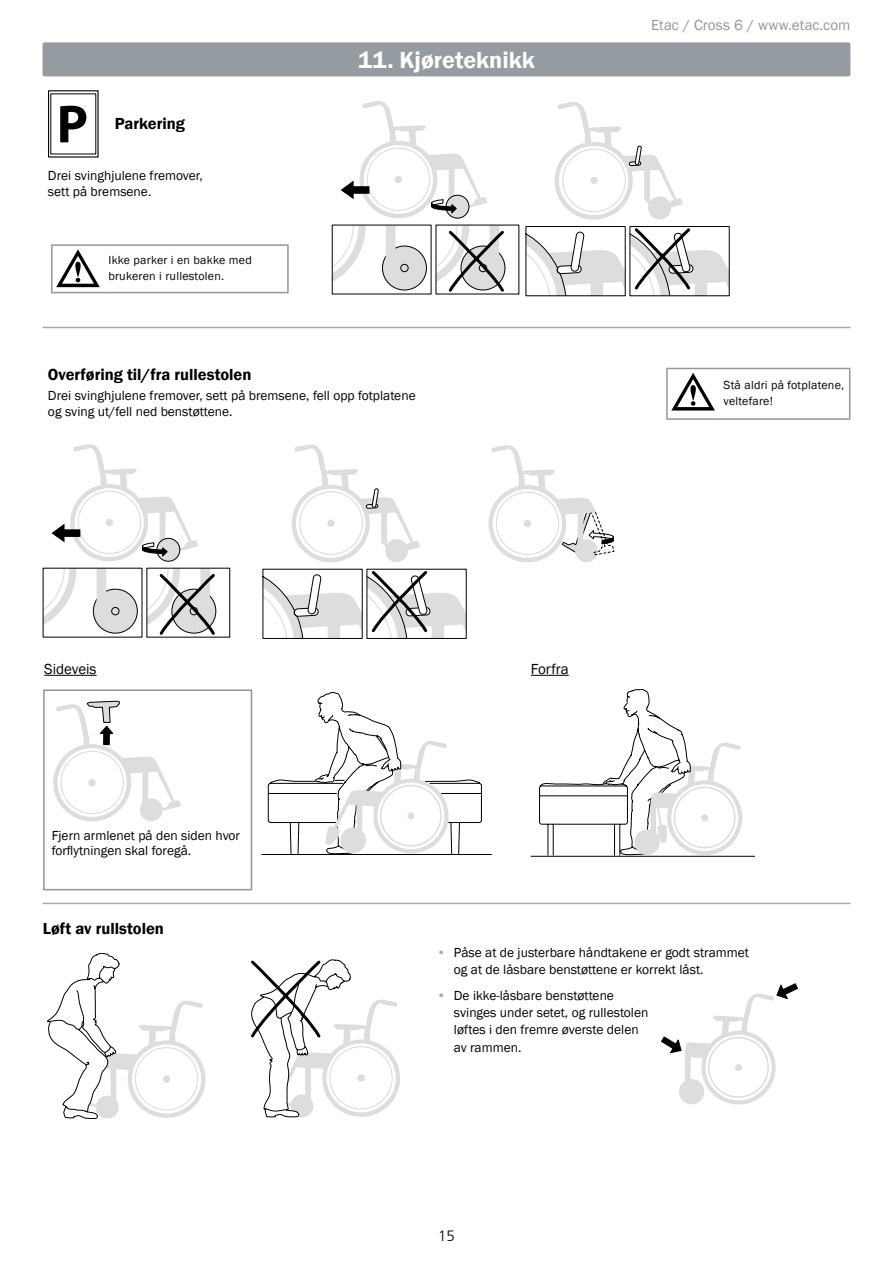
<style>
.page{position:relative;width:893px;height:1263px;background:#fff}
.page>*{position:absolute;margin:0;border:0;box-sizing:border-box;transform-origin:0 0}
.t1{font:600 24px "Franklin Gothic";color:#fff}
.t2{font:600 16.5px "Franklin Gothic";color:#000}
.t3{font:15px "Franklin Gothic";letter-spacing:.01em;color:#939598}
.t4{font:15px "Franklin Gothic";color:#000}
.t5{font:300 15px "Frutiger LT Pro";color:#000}
.t6{font:13.5px/17.2px "Franklin Gothic";color:#000}
.t7{font:12px/15.8px "Franklin Gothic";letter-spacing:.02em;color:#000}
.s1{color:#a7a9ac}
</style>
<div class="page">
<hr style="left:43px;top:327px;width:807px;height:1px;background:#a7a9ac">
<svg style="left:60px;top:106px;width:26px;height:36px"></svg>
<svg style="left:332px;top:101px;width:175px;height:193px"></svg>
<svg style="left:554px;top:102px;width:129px;height:118px"></svg>
<svg style="left:525px;top:226px;width:204px;height:70px"></svg>
<svg style="left:43px;top:444px;width:174px;height:193px"></svg>
<svg style="left:262px;top:445px;width:204px;height:193px"></svg>
<svg style="left:488px;top:445px;width:127px;height:117px"></svg>
<svg style="left:53px;top:701px;width:128px;height:120px"></svg>
<div style="left:43px;top:689px;width:209px;height:201px;border:2px solid #939598"></div>
<hr style="left:261px;top:854px;width:231px;height:1px;background:#000">
<svg style="left:268px;top:692px;width:214px;height:162px"></svg>
<hr style="left:531px;top:856px;width:224px;height:1px;background:#000">
<svg style="left:539px;top:689px;width:203px;height:166px"></svg>
<hr style="left:43px;top:903px;width:807px;height:1px;background:#a7a9ac">
<svg style="left:251px;top:960px;width:149px;height:157px"></svg>
<svg style="left:47px;top:953px;width:158px;height:166px"></svg>
<svg style="left:661px;top:983px;width:137px;height:121px"></svg>
<hr style="left:44px;top:675px;width:53px;height:1px;background:#000">
<hr style="left:531px;top:675px;width:38px;height:1px;background:#000">
<hr style="left:666px;top:369px;width:2px;height:49px;background:#939598">
<hr style="left:666px;top:368px;width:53px;height:1px;background:#939598">
<hr style="left:666px;top:418px;width:53px;height:2px;background:#939598">
<hr style="left:719px;top:368px;width:131px;height:1px;background:#939598">
<hr style="left:849px;top:369px;width:1px;height:49px;background:#939598">
<hr style="left:719px;top:418px;width:131px;height:2px;background:#939598">
<svg style="left:671px;top:373px;width:44px;height:37px"></svg>
<hr style="left:51px;top:246px;width:2px;height:46px;background:#939598">
<hr style="left:51px;top:244px;width:53px;height:2px;background:#939598">
<hr style="left:51px;top:292px;width:53px;height:1px;background:#939598">
<hr style="left:104px;top:244px;width:185px;height:2px;background:#939598">
<hr style="left:287px;top:246px;width:2px;height:46px;background:#939598">
<hr style="left:104px;top:292px;width:185px;height:1px;background:#939598">
<svg style="left:56px;top:249px;width:44px;height:38px"></svg>
<div style="left:43px;top:42px;width:807px;height:34px;background:#949ca1;border-radius:2px"></div>
<p class="t2" style="left:115px;top:113px;width:72px">Parkering</p>
<p class="t6" style="left:48px;top:168px;width:156px;line-height:15.8px">Drei svinghjulene fremover, sett på bremsene.</p>
<p class="t7" style="left:108px;top:252px;width:145px">Ikke parker i en bakke med brukeren i rullestolen.</p>
<h1 class="t1" style="left:358px;top:45px;width:178px">11. Kjøreteknikk</h1>
<p class="t2" style="left:48px;top:364px;width:205px">Overføring til/fra rullestolen</p>
<p class="t6" style="left:48px;top:388px;width:369px;line-height:15.8px">Drei svinghjulene fremover, sett på bremsene, fell opp fotplatene og sving ut/fell ned benstøttene.</p>
<p class="t3" style="left:651px;top:16px;width:201px">Etac / Cross 6 / www.etac.com</p>
<p class="t7" style="left:724px;top:377px;width:122px">Stå aldri på fotplatene, veltefare!</p>
<p class="t4" style="left:44px;top:660px;width:54px">Sideveis</p>
<p class="t6" style="left:52px;top:827px;width:190px;line-height:15.8px">Fjern armlenet på den siden hvor forflytningen skal foregå.</p>
<p class="t2" style="left:43px;top:918px;width:123px">Løft av rullstolen</p>
<p class="t4" style="left:531px;top:660px;width:39px">Forfra</p>
<p class="t6" style="left:454px;top:944px;width:296px;text-indent:-17px"><span class="s1">•</span> Påse at de justerbare håndtakene er godt strammet og at de låsbare benstøttene er korrekt låst.</p>
<p class="t6" style="left:454px;top:987px;width:196px;text-indent:-17px"><span class="s1">•</span> De ikke-låsbare benstøttene svinges under setet, og rullestolen løftes i den fremre øverste delen av rammen.</p>
<p class="t5" style="left:438px;top:1227px;width:18px">15</p>
</div>
